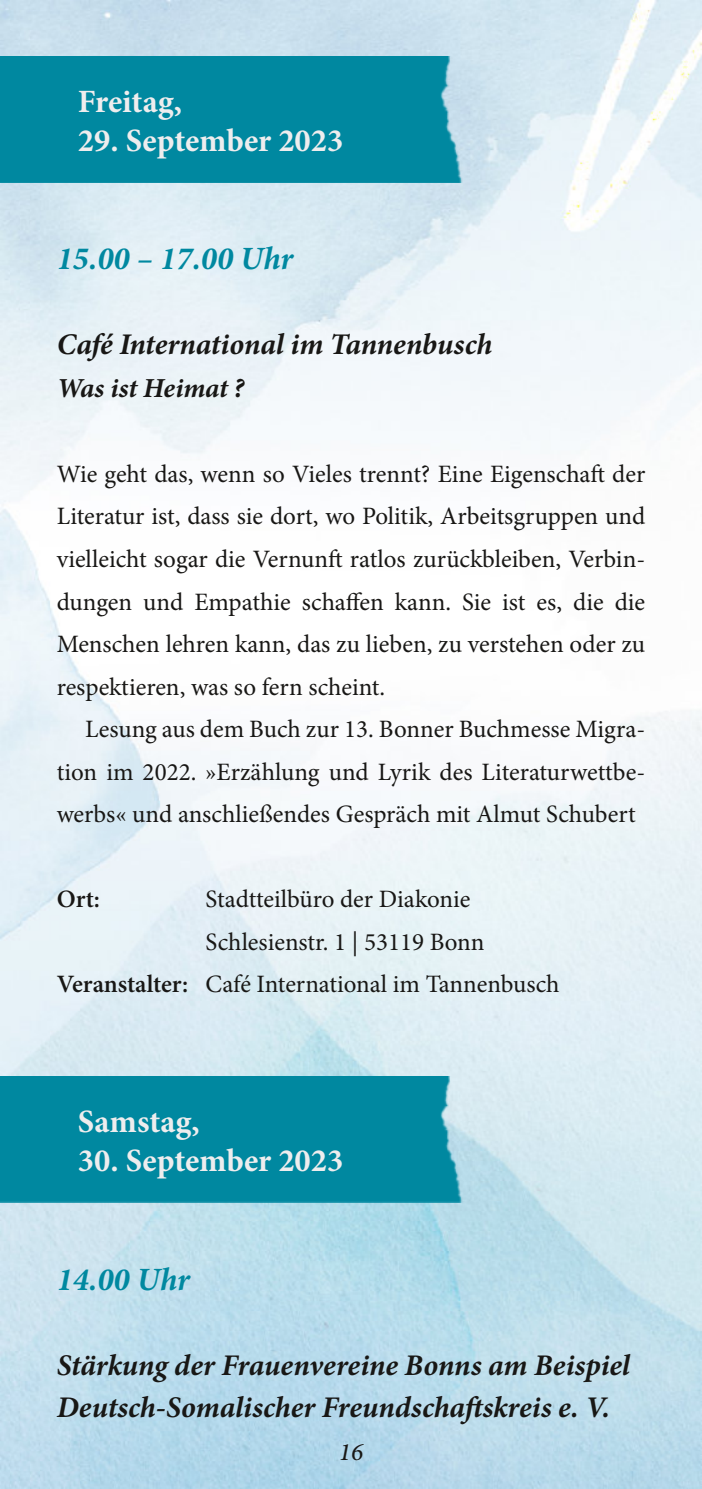
<style>
.page{position:relative;width:702px;height:1489px;background:#fff}
.page>*{position:absolute;margin:0;border:0;box-sizing:border-box;transform-origin:0 0}
.t1{font:700 32.5px "Minion Pro";color:#eeedee}
.t2{font:italic 700 32.5px "Minion Pro";color:#0088a0}
.t3{font:italic 700 30px/42.5px "Minion Pro";letter-spacing:-.005em;color:#181715}
.t4{font:italic 700 27.5px "Minion Pro";letter-spacing:-.005em;color:#181715}
.t5{font:25px/42.5px "Minion Pro";color:#181715;text-align:justify}
.t6{font:600 25px "Minion Pro";color:#181715}
.t7{font:italic 500 25px "Minion Pro";color:#181715}
.s1{font-weight:600}
</style>
<div class="page">
<img style="left:0;top:0;width:702px;height:1488px">
<div style="left:0;top:57px;width:474px;height:126px;background:#0088a0"></div>
<div style="left:0;top:1076px;width:474px;height:126px;background:#0088a0"></div>
<h1 class="t1" style="left:78px;top:88px;width:106px">Freitag,</h1>
<h1 class="t1" style="left:78px;top:127px;width:267px">29. September 2023</h1>
<h1 class="t2" style="left:57px;top:246px;width:238px">15.00 – 17.00 Uhr</h1>
<p class="t3" style="left:57px;top:326px;width:437px">Café International im Tannenbusch</p>
<p class="t4" style="left:57px;top:377px;width:189px">Was ist Heimat ?</p>
<p class="t5" style="left:57px;top:455px;width:590px">Wie geht das, wenn so Vieles trennt? Eine Eigenschaft der Literatur ist, dass sie dort, wo Politik, Arbeitsgruppen und vielleicht sogar die Vernunft ratlos zurückbleiben, Verbin&shy;dungen und Empathie schaffen kann. Sie ist es, die die Menschen lehren kann, das zu lieben, zu verstehen oder zu respektieren, was so fern scheint.</p>
<p class="t5" style="left:57px;top:710px;width:590px;text-indent:28px">Lesung aus dem Buch zur 13. Bonner Buchmesse Migra&shy;tion im 2022. »Erzählung und Lyrik des Literaturwettbe&shy;werbs« und anschließendes Gespräch mit Almut Schubert</p>
<p class="t6" style="left:57px;top:889px;width:45px">Ort:</p>
<p class="t5" style="left:206px;top:880px;width:266px">Stadtteilbüro der Diakonie</p>
<p class="t5" style="left:206px;top:922px;width:280px">Schlesienstr. 1 | 53119 Bonn</p>
<p class="t5" style="left:57px;top:965px;width:504px"><span class="s1">Veranstalter:</span> Café International im Tannenbusch</p>
<h1 class="t1" style="left:78px;top:1107px;width:123px">Samstag,</h1>
<h1 class="t1" style="left:78px;top:1146px;width:267px">30. September 2023</h1>
<h1 class="t2" style="left:57px;top:1266px;width:135px">14.00 Uhr</h1>
<p class="t3" style="left:57px;top:1346px;width:575px">Stärkung der Frauenvereine Bonns am Beispiel<br>Deutsch-Somalischer Freundschaftskreis e. V.</p>
<p class="t7" style="left:339px;top:1441px;width:26px">16</p>
</div>
